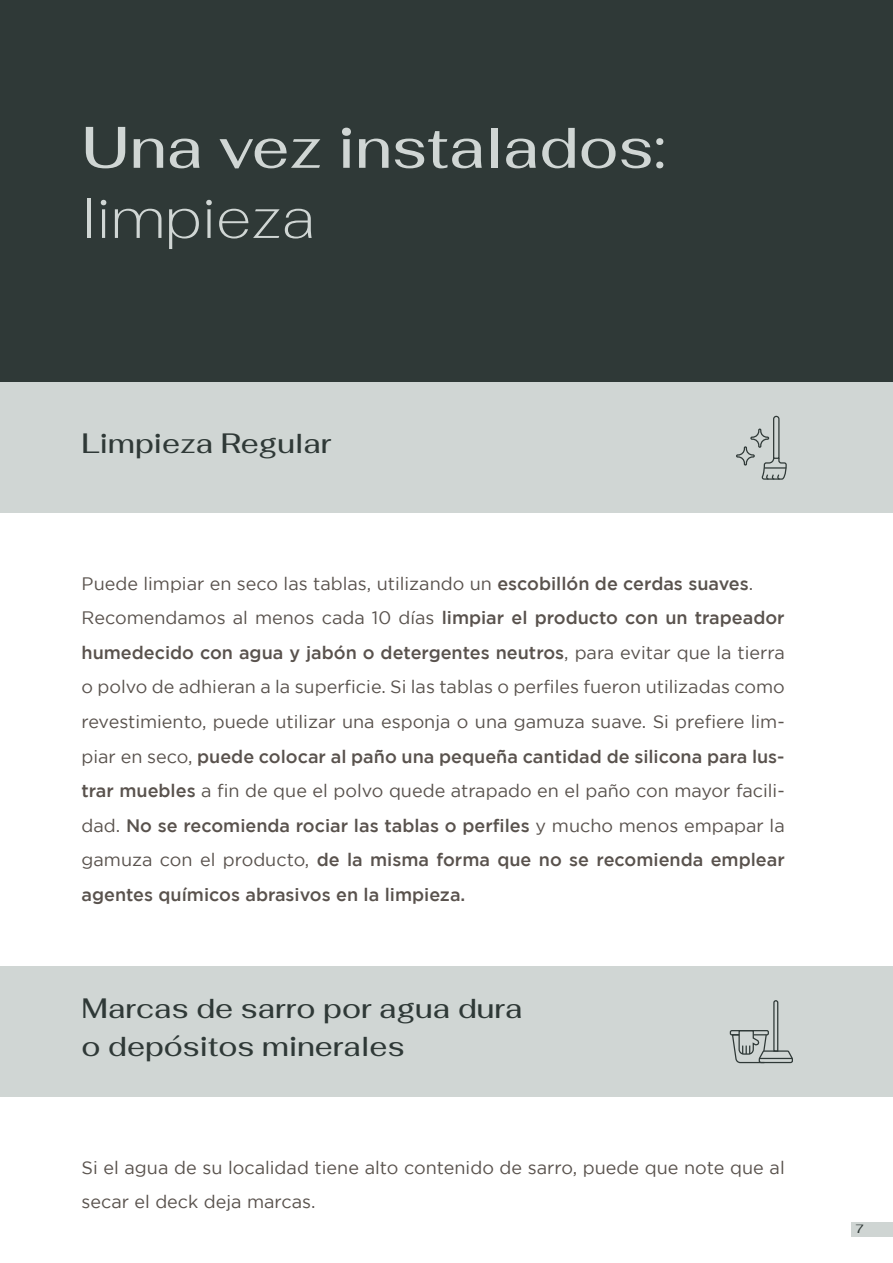
<style>
.page{position:relative;width:893px;height:1263px;background:#fff}
.page>*{position:absolute;margin:0;border:0;box-sizing:border-box;transform-origin:0 0}
.t1{font:500 58.5px "Fahkwang";color:#d0d6d4}
.t2{font:200 58.5px "Fahkwang";color:#d0d6d4}
.t3{font:500 28.05px/37.5px "Fahkwang";color:#2f3937}
.t4{font:18px/34.5px "Gotham";color:#59524d}
.t5{font:500 12px "Fahkwang";color:#2f3937}
.s1{font-weight:500}
</style>
<div class="page">
<div style="left:0;top:0;width:893px;height:382px;background:#2f3937"></div>
<div style="left:0;top:382px;width:893px;height:131px;background:#d0d6d4"></div>
<svg style="left:736px;top:415px;width:51px;height:65px"></svg>
<hr style="left:764px;top:467px;width:22px;height:2px;background:#2f3937">
<div style="left:0;top:966px;width:893px;height:131px;background:#d0d6d4"></div>
<div style="left:730px;top:1030px;width:39px;height:5px;border:1px solid #2f3937"></div>
<svg style="left:731px;top:1000px;width:62px;height:64px"></svg>
<hr style="left:759px;top:1058px;width:33px;height:1px;background:#2f3937">
<div style="left:851px;top:1222px;width:42px;height:14px;background:#cfd5d3"></div>
<h1 class="t1" style="left:82px;top:96px;width:586px">Una vez instalados:</h1>
<h1 class="t2" style="left:82px;top:170px;width:235px">limpieza</h1>
<h2 class="t3" style="left:82px;top:424px;width:251px">Limpieza Regular</h2>
<p class="t4" style="left:82px;top:566px;width:705px">Puede limpiar en seco las tablas, utilizando un <span class="s1">escobillón de cerdas suaves</span>.<br>Recomendamos al menos cada 10 días <span class="s1">limpiar el producto con un trapeador humedecido con agua y jabón o detergentes neutros</span>, para evitar que la tierra o polvo de adhieran a la superficie. Si las tablas o perfiles fueron utilizadas como revestimiento, puede utilizar una esponja o una gamuza suave. Si prefiere lim&shy;piar en seco, <span class="s1">puede colocar al paño una pequeña cantidad de silicona para lus&shy;trar muebles</span> a fin de que el polvo quede atrapado en el paño con mayor facili&shy;dad. <span class="s1">No se recomienda rociar las tablas o perfiles</span> y mucho menos empapar la gamuza con el producto, <span class="s1">de la misma forma que no se recomienda emplear agentes químicos abrasivos en la limpieza.</span></p>
<h2 class="t3" style="left:82px;top:989px;width:443px">Marcas de sarro por agua dura o depósitos minerales</h2>
<p class="t4" style="left:82px;top:1150px;width:705px">Si el agua de su localidad tiene alto contenido de sarro, puede que note que al secar el deck deja marcas.</p>
<p class="t5" style="left:855px;top:1219px;width:10px">7</p>
</div>
